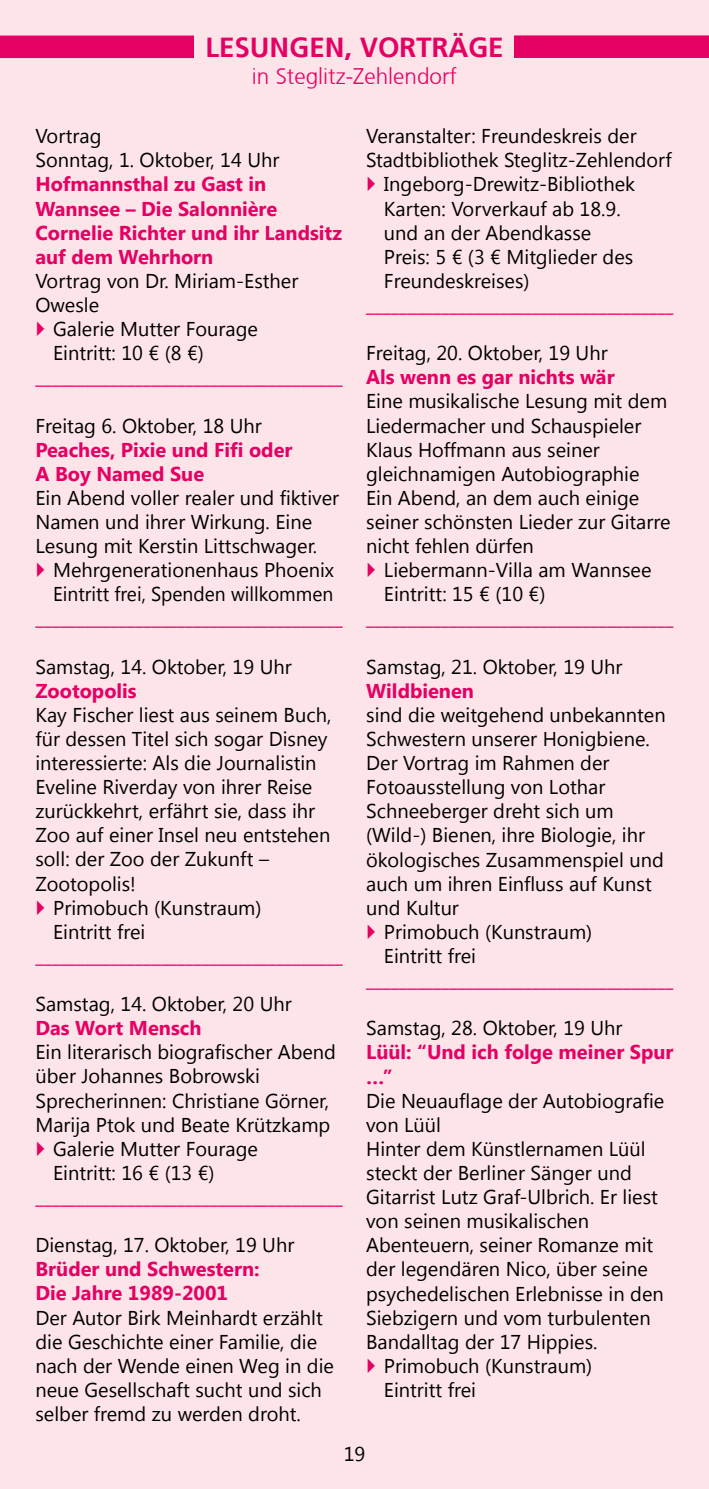
<style>
.page{position:relative;width:709px;height:1489px;background:#fff}
.page>*{position:absolute;margin:0;border:0;box-sizing:border-box;transform-origin:0 0}
.t1{font:700 27.5px "Frutiger Linotype";color:#e50063}
.t2{font:300 22.5px "Frutiger CE";color:#e50063}
.t3{font:20px/24px "Segoe UI";color:#000}
.t4{font:20px "Segoe UI";color:#e50063}
.t5{font:700 20px/24px "Segoe UI";color:#e50063}
</style>
<div class="page">
<div style="left:0;top:0;width:709px;height:1488px;background:#fce4e9"></div>
<div style="left:0;top:36px;width:213px;height:22px;background:#e50063"></div>
<div style="left:496px;top:35px;width:213px;height:23px;background:#e50063"></div>
<div style="left:195px;top:36px;width:319px;height:53px;background:#fce4e9"></div>
<h1 class="t1" style="left:205px;top:30px;width:299px">LESUNGEN, VORTRÄGE</h1>
<p class="t2" style="left:252px;top:63px;width:206px">in Steglitz-Zehlendorf</p>
<p class="t3" style="left:35px;top:123px;width:245px">Vortrag<br>Sonntag, 1. Oktober, 14 Uhr</p>
<p class="t5" style="left:35px;top:171px;width:308px">Hofmannsthal zu Gast in<br>Wannsee – Die Salonnière<br>Cornelie Richter und ihr Landsitz auf dem Wehrhorn</p>
<p class="t3" style="left:35px;top:268px;width:264px">Vortrag von Dr. Miriam-Esther</p>
<p class="t3" style="left:35px;top:292px;width:65px">Owesle</p>
<p class="t3" style="left:53px;top:316px;width:206px">Galerie Mutter Fourage</p>
<p class="t3" style="left:53px;top:340px;width:152px">Eintritt: 10 € (8 €)</p>
<p class="t4" style="left:35px;top:363px;width:309px">_____________________________________</p>
<p class="t3" style="left:35px;top:412px;width:228px">Freitag 6. Oktober, 18 Uhr</p>
<p class="t5" style="left:35px;top:436px;width:258px">Peaches, Pixie und Fifi oder<br>A Boy Named Sue</p>
<p class="t3" style="left:35px;top:485px;width:305px">Ein Abend voller realer und fiktiver<br>Namen und ihrer Wirkung. Eine<br>Lesung mit Kerstin Littschwager.</p>
<p class="t3" style="left:53px;top:557px;width:282px">Mehrgenerationenhaus Phoenix<br>Eintritt frei, Spenden willkommen</p>
<p class="t4" style="left:35px;top:604px;width:309px">_____________________________________</p>
<p class="t3" style="left:35px;top:653px;width:258px">Samstag, 14. Oktober, 19 Uhr</p>
<p class="t5" style="left:35px;top:677px;width:103px">Zootopolis</p>
<p class="t3" style="left:35px;top:701px;width:297px">Kay Fischer liest aus seinem Buch,</p>
<p class="t3" style="left:35px;top:726px;width:293px">für dessen Titel sich sogar Disney</p>
<p class="t3" style="left:35px;top:750px;width:283px">interessierte: Als die Journalistin</p>
<p class="t3" style="left:35px;top:774px;width:278px">Eveline Riverday von ihrer Reise</p>
<p class="t3" style="left:35px;top:798px;width:281px">zurückkehrt, erfährt sie, dass ihr</p>
<p class="t3" style="left:35px;top:822px;width:296px">Zoo auf einer Insel neu entstehen</p>
<p class="t3" style="left:35px;top:846px;width:235px">soll: der Zoo der Zukunft –</p>
<p class="t3" style="left:35px;top:870px;width:102px">Zootopolis!</p>
<p class="t3" style="left:53px;top:894px;width:210px">Primobuch (Kunstraum)</p>
<p class="t3" style="left:53px;top:918px;width:94px">Eintritt frei</p>
<p class="t4" style="left:35px;top:941px;width:309px">_____________________________________</p>
<p class="t3" style="left:35px;top:991px;width:258px">Samstag, 14. Oktober, 20 Uhr</p>
<p class="t5" style="left:35px;top:1015px;width:167px">Das Wort Mensch</p>
<p class="t3" style="left:35px;top:1039px;width:302px">Ein literarisch biografischer Abend</p>
<p class="t3" style="left:35px;top:1063px;width:226px">über Johannes Bobrowski</p>
<p class="t3" style="left:35px;top:1087px;width:295px">Sprecherinnen: Christiane Görner,</p>
<p class="t3" style="left:35px;top:1111px;width:296px">Marija Ptok und Beate Krützkamp</p>
<p class="t3" style="left:53px;top:1135px;width:206px">Galerie Mutter Fourage</p>
<p class="t3" style="left:53px;top:1159px;width:163px">Eintritt: 16 € (13 €)</p>
<p class="t4" style="left:35px;top:1182px;width:309px">_____________________________________</p>
<p class="t3" style="left:35px;top:1232px;width:260px">Dienstag, 17. Oktober, 19 Uhr</p>
<p class="t5" style="left:35px;top:1256px;width:226px">Brüder und Schwestern:<br>Die Jahre 1989-2001</p>
<p class="t3" style="left:35px;top:1304px;width:300px">Der Autor Birk Meinhardt erzählt die Geschichte einer Familie, die nach der Wende einen Weg in die neue Gesellschaft sucht und sich selber fremd zu werden droht.</p>
<p class="t3" style="left:366px;top:123px;width:272px">Veranstalter: Freundeskreis der</p>
<p class="t3" style="left:366px;top:147px;width:307px">Stadtbibliothek Steglitz-Zehlendorf</p>
<p class="t3" style="left:384px;top:171px;width:253px">Ingeborg-Drewitz-Bibliothek</p>
<p class="t3" style="left:384px;top:195px;width:238px">Karten: Vorverkauf ab 18.9.</p>
<p class="t3" style="left:384px;top:220px;width:209px">und an der Abendkasse</p>
<p class="t3" style="left:384px;top:244px;width:251px">Preis: 5 € (3 € Mitglieder des</p>
<p class="t3" style="left:384px;top:268px;width:147px">Freundeskreises)</p>
<p class="t4" style="left:366px;top:291px;width:309px">_____________________________________</p>
<p class="t3" style="left:366px;top:340px;width:243px">Freitag, 20. Oktober, 19 Uhr</p>
<p class="t5" style="left:366px;top:364px;width:250px">Als wenn es gar nichts wär</p>
<p class="t3" style="left:366px;top:388px;width:306px">Eine musikalische Lesung mit dem<br>Liedermacher und Schauspieler<br>Klaus Hoffmann aus seiner gleichnamigen Autobiographie<br>Ein Abend, an dem auch einige seiner schönsten Lieder zur Gitarre nicht fehlen dürfen</p>
<p class="t3" style="left:384px;top:557px;width:269px">Liebermann-Villa am Wannsee<br>Eintritt: 15 € (10 €)</p>
<p class="t4" style="left:366px;top:604px;width:309px">_____________________________________</p>
<p class="t3" style="left:366px;top:653px;width:258px">Samstag, 21. Oktober, 19 Uhr</p>
<p class="t5" style="left:366px;top:677px;width:109px">Wildbienen</p>
<p class="t3" style="left:366px;top:702px;width:301px">sind die weitgehend unbekannten</p>
<p class="t3" style="left:366px;top:726px;width:285px">Schwestern unserer Honigbiene.</p>
<p class="t3" style="left:366px;top:750px;width:245px">Der Vortrag im Rahmen der</p>
<p class="t3" style="left:366px;top:774px;width:241px">Fotoausstellung von Lothar</p>
<p class="t3" style="left:366px;top:798px;width:249px">Schneeberger dreht sich um</p>
<p class="t3" style="left:366px;top:822px;width:280px">(Wild-) Bienen, ihre Biologie, ihr</p>
<p class="t3" style="left:366px;top:846px;width:299px">ökologisches Zusammenspiel und</p>
<p class="t3" style="left:366px;top:870px;width:287px">auch um ihren Einfluss auf Kunst</p>
<p class="t3" style="left:366px;top:894px;width:94px">und Kultur</p>
<p class="t3" style="left:384px;top:918px;width:210px">Primobuch (Kunstraum)</p>
<p class="t3" style="left:384px;top:943px;width:94px">Eintritt frei</p>
<p class="t4" style="left:366px;top:966px;width:309px">_____________________________________</p>
<p class="t3" style="left:366px;top:1015px;width:258px">Samstag, 28. Oktober, 19 Uhr</p>
<p class="t5" style="left:366px;top:1039px;width:309px">Lüül: “Und ich folge meiner Spur …”</p>
<p class="t3" style="left:366px;top:1087px;width:300px">Die Neuauflage der Autobiografie</p>
<p class="t3" style="left:366px;top:1111px;width:76px">von Lüül</p>
<p class="t3" style="left:366px;top:1135px;width:281px">Hinter dem Künstlernamen Lüül</p>
<p class="t3" style="left:366px;top:1159px;width:267px">steckt der Berliner Sänger und</p>
<p class="t3" style="left:366px;top:1184px;width:293px">Gitarrist Lutz Graf-Ulbrich. Er liest</p>
<p class="t3" style="left:366px;top:1208px;width:224px">von seinen musikalischen</p>
<p class="t3" style="left:366px;top:1232px;width:289px">Abenteuern, seiner Romanze mit</p>
<p class="t3" style="left:366px;top:1256px;width:283px">der legendären Nico, über seine</p>
<p class="t3" style="left:366px;top:1280px;width:299px">psychedelischen Erlebnisse in den</p>
<p class="t3" style="left:366px;top:1304px;width:286px">Siebzigern und vom turbulenten</p>
<p class="t3" style="left:366px;top:1328px;width:233px">Bandalltag der 17 Hippies.</p>
<p class="t3" style="left:384px;top:1352px;width:210px">Primobuch (Kunstraum)</p>
<p class="t3" style="left:384px;top:1376px;width:94px">Eintritt frei</p>
<p class="t3" style="left:344px;top:1440px;width:23px">19</p>
</div>
